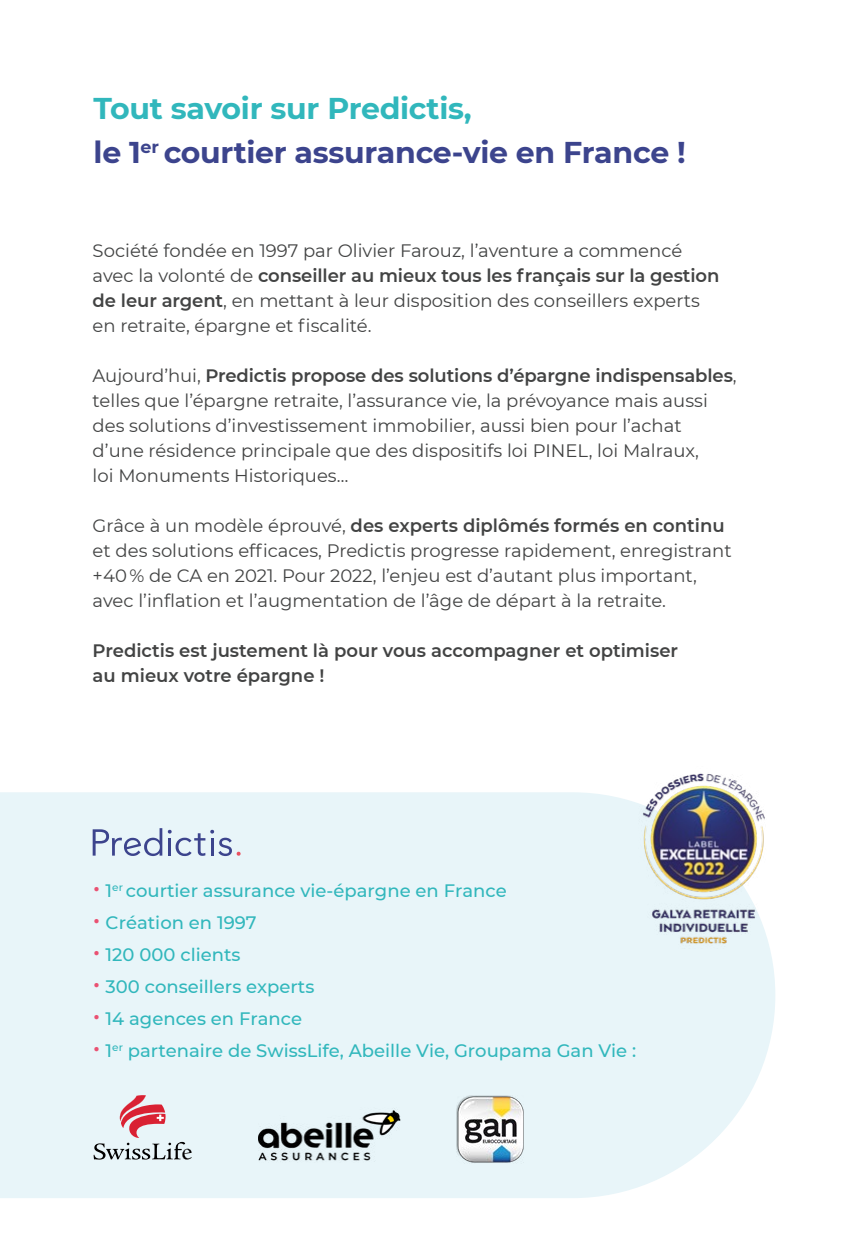
<style>
.page{position:relative;width:851px;height:1248px;background:#fff}
.page>*{position:absolute;margin:0;border:0;box-sizing:border-box;transform-origin:0 0}
.t1{font:700 30px/44px "Montserrat";letter-spacing:-.01em;color:#3c448d}
.t2{font:18px/25px "Montserrat";color:#424343}
.t3{font:500 18px "Montserrat";color:#31b7bc}
.t4{font:600 18px/25px "Montserrat";color:#424343}
.s1{color:#31b7bc}
.s2{font-weight:600}
.s3{font-weight:400;font-size:28px;color:#ea5172}
</style>
<div class="page">
<div style="left:0;top:792px;width:775px;height:405px;background:#e8f5f9"></div>
<svg style="left:168px;top:829px;width:72px;height:27px;background:#c1cce0"></svg>
<svg style="left:93px;top:828px;width:69px;height:28px;background:#b9c4db"></svg>
<img style="left:456px;top:1094px;width:67px;height:69px">
<svg style="left:94px;top:1094px;width:99px;height:65px;background:#d7c8ce"></svg>
<img style="left:614px;top:773px;width:161px;height:175px">
<img style="left:258px;top:1090px;width:142px;height:88px">
<h1 class="t1" style="left:94px;top:85px;width:593px"><span class="s1">Tout savoir sur Predictis,<br></span>le 1<sup>er</sup> courtier assurance-vie en France !</h1>
<p class="t2" style="left:93px;top:237px;width:628px">Société fondée en 1997 par Olivier Farouz, l’aventure a commencé avec la volonté de <span class="s2">conseiller au mieux tous les français sur la gestion de leur argent</span>, en mettant à leur disposition des conseillers experts en retraite, épargne et fiscalité.</p>
<p class="t2" style="left:93px;top:362px;width:645px">Aujourd’hui, <span class="s2">Predictis propose des solutions d’épargne indispensables</span>, telles que l’épargne retraite, l’assurance vie, la prévoyance mais aussi des solutions d’investissement immobilier, aussi bien pour l’achat d’une résidence principale que des dispositifs loi PINEL, loi Malraux,<br>loi Monuments Historiques…</p>
<p class="t2" style="left:93px;top:512px;width:640px">Grâce à un modèle éprouvé, <span class="s2">des experts diplômés formés en continu </span>et des solutions efficaces, Predictis progresse rapidement, enregistrant +40 % de CA en 2021. Pour 2022, l’enjeu est d’autant plus important, avec l’inflation et l’augmentation de l’âge de départ à la retraite.</p>
<p class="t4" style="left:93px;top:637px;width:587px">Predictis est justement là pour vous accompagner et optimiser au mieux votre épargne !</p>
<p class="t3" style="left:93px;top:878px;width:415px"><span class="s3">•</span> 1<sup>er</sup> courtier assurance vie-épargne en France</p>
<p class="t3" style="left:93px;top:910px;width:165px"><span class="s3">•</span> Création en 1997</p>
<p class="t3" style="left:93px;top:942px;width:149px"><span class="s3">•</span> 120 000 clients</p>
<p class="t3" style="left:93px;top:974px;width:223px"><span class="s3">•</span> 300 conseillers experts</p>
<p class="t3" style="left:93px;top:1006px;width:211px"><span class="s3">•</span> 14 agences en France</p>
<p class="t3" style="left:93px;top:1038px;width:545px"><span class="s3">•</span> 1<sup>er</sup> partenaire de SwissLife, Abeille Vie, Groupama Gan Vie :</p>
</div>
